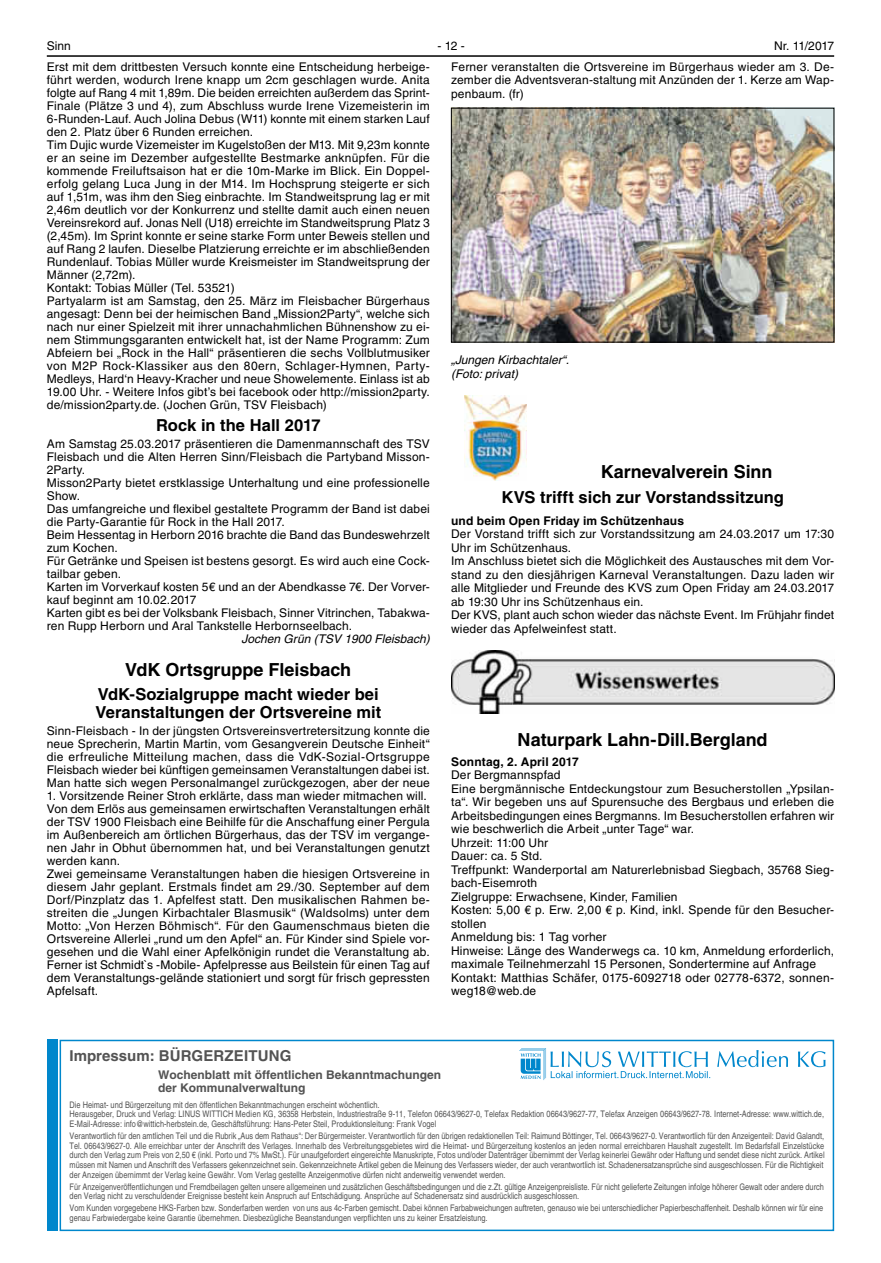
<style>
.page{position:relative;width:881px;height:1263px;background:#fff}
.page>*{position:absolute;margin:0;border:0;box-sizing:border-box;transform-origin:0 0}
.t1{font:700 18px "Helvetica LT";letter-spacing:-.005em;color:#000}
.t2{font:700 16.5px/17.9px "Helvetica LT";color:#000}
.t3{font:700 15px "Helvetica LT";letter-spacing:.005em;color:#535353}
.t4{font:12px/13px "Helvetica LT";letter-spacing:.015em;color:#000}
.t5{font:700 12px/12.9px "Helvetica LT";color:#535353}
.t6{font:italic 12px/13.5px "Helvetica LT";color:#000}
.t7{font:700 12px "Helvetica LT";letter-spacing:.015em;color:#000}
.t8{font:condensed 9px/9.8px "Helvetica LT";color:#535353}
</style>
<div class="page">
<hr style="left:47px;top:55px;width:786px;height:2px;background:#000">
<img style="left:453px;top:110px;width:378px;height:230px">
<div style="left:451px;top:108px;width:382px;height:234px;border:1px solid #000"></div>
<img style="left:464px;top:395px;width:62px;height:86px">
<img style="left:451px;top:650px;width:382px;height:63px">
<div style="left:47px;top:1040px;width:10px;height:191px;background:#0087cc"></div>
<div style="left:60px;top:1040px;width:773px;height:191px;border:2px solid #0087cc"></div>
<svg style="left:519px;top:1048px;width:306px;height:32px"></svg>
<p class="t4" style="left:47px;top:40px;width:26px">Sinn</p>
<p class="t4" style="left:437px;top:40px;width:29px">-12-</p>
<p class="t4" style="left:451px;top:36px;width:384px;line-height:21.3px;text-align:right">Nr. 11/2017<br>Ferner veranstalten die Ortsvereine im Bürgerhaus wieder am 3. De-</p>
<p class="t4" style="left:451px;top:75px;width:384px;line-height:13.5px">zember die Adventsveran-staltung mit Anzünden der 1. Kerze am Wap&shy;penbaum. (fr)</p>
<p class="t4" style="left:47px;top:62px;width:384px">Erst mit dem drittbesten Versuch konnte eine Entscheidung herbeige&shy;führt werden, wodurch Irene knapp um 2cm geschlagen wurde. Anita folgte auf Rang 4 mit 1,89m. Die beiden erreichten außerdem das Sprint-Finale (Plätze 3 und 4), zum Abschluss wurde Irene Vizemeisterin im 6-Runden-Lauf. Auch Jolina Debus (W11) konnte mit einem starken Lauf den 2. Platz über 6 Runden erreichen.<br>Tim Dujic wurde Vizemeister im Kugelstoßen der M13. Mit 9,23m konnte er an seine im Dezember aufgestellte Bestmarke anknüpfen. Für die kommende Freiluftsaison hat er die 10m-Marke im Blick. Ein Doppel&shy;erfolg gelang Luca Jung in der M14. Im Hochsprung steigerte er sich auf 1,51m, was ihm den Sieg einbrachte. Im Standweitsprung lag er mit 2,46m deutlich vor der Konkurrenz und stellte damit auch einen neuen Vereinsrekord auf. Jonas Nell (U18) erreichte im Standweitsprung Platz 3 (2,45m). Im Sprint konnte er seine starke Form unter Beweis stellen und auf Rang 2 laufen. Dieselbe Platzierung erreichte er im abschließenden Rundenlauf. Tobias Müller wurde Kreismeister im Standweitsprung der Männer (2,72m).<br>Kontakt: Tobias Müller (Tel. 53521)<br>Partyalarm ist am Samstag, den 25. März im Fleisbacher Bürgerhaus angesagt: Denn bei der heimischen Band „Mission2Party“, welche sich nach nur einer Spielzeit mit ihrer unnachahmlichen Bühnenshow zu ei&shy;nem Stimmungsgaranten entwickelt hat, ist der Name Programm: Zum Abfeiern bei „Rock in the Hall“ präsentieren die sechs Vollblutmusiker von M2P Rock-Klassiker aus den 80ern, Schlager-Hymnen, Party-Medleys, Hard‘n Heavy-Kracher und neue Showelemente. Einlass ist ab 19.00 Uhr. - Weitere Infos gibt’s bei facebook oder http://mission2party. de/mission2party.de. (Jochen Grün, TSV Fleisbach)</p>
<h2 class="t2" style="left:156px;top:416px;width:166px">Rock in the Hall 2017</h2>
<p class="t4" style="left:47px;top:439px;width:384px">Am Samstag 25.03.2017 präsentieren die Damenmannschaft des TSV Fleisbach und die Alten Herren Sinn/Fleisbach die Partyband Misson-2Party.<br>Misson2Party bietet erstklassige Unterhaltung und eine professionelle Show.<br>Das umfangreiche und flexibel gestaltete Programm der Band ist dabei die Party-Garantie für Rock in the Hall 2017.<br>Beim Hessentag in Herborn 2016 brachte die Band das Bundeswehrzelt zum Kochen.<br>Für Getränke und Speisen ist bestens gesorgt. Es wird auch eine Cock&shy;tailbar geben.<br>Karten im Vorverkauf kosten 5€ und an der Abendkasse 7€. Der Vorver&shy;kauf beginnt am 10.02.2017<br>Karten gibt es bei der Volksbank Fleisbach, Sinner Vitrinchen, Tabakwa&shy;ren Rupp Herborn und Aral Tankstelle Herbornseelbach.</p>
<p class="t6" style="left:241px;top:632px;width:190px">Jochen Grün (TSV 1900 Fleisbach)</p>
<h1 class="t1" style="left:125px;top:659px;width:227px">VdK Ortsgruppe Fleisbach</h1>
<h2 class="t2" style="left:95px;top:685px;width:287px">VdK-Sozialgruppe macht wieder bei<br>Veranstaltungen der Ortsvereine mit</h2>
<p class="t4" style="left:47px;top:725px;width:384px;text-align:justify">Sinn-Fleisbach - In der jüngsten Ortsvereinsvertretersitzung konnte die neue Sprecherin, Martin Martin, vom Gesangverein Deutsche Einheit“ die erfreuliche Mitteilung machen, dass die VdK-Sozial-Ortsgruppe Fleisbach wieder bei künftigen gemeinsamen Veranstaltungen dabei ist.<br>Man hatte sich wegen Personalmangel zurückgezogen, aber der neue</p>
<p class="t4" style="left:47px;top:790px;width:384px">1. Vorsitzende Reiner Stroh erklärte, dass man wieder mitmachen will.<br>Von dem Erlös aus gemeinsamen erwirtschaften Veranstaltungen erhält der TSV 1900 Fleisbach eine Beihilfe für die Anschaffung einer Pergula im Außenbereich am örtlichen Bürgerhaus, das der TSV im vergange&shy;nen Jahr in Obhut übernommen hat, und bei Veranstaltungen genutzt werden kann.<br>Zwei gemeinsame Veranstaltungen haben die hiesigen Ortsvereine in diesem Jahr geplant. Erstmals findet am 29./30. September auf dem Dorf/Pinzplatz das 1. Apfelfest statt. Den musikalischen Rahmen be&shy;streiten die „Jungen Kirbachtaler Blasmusik“ (Waldsolms) unter dem Motto: „Von Herzen Böhmisch“. Für den Gaumenschmaus bieten die Ortsvereine Allerlei „rund um den Apfel“ an. Für Kinder sind Spiele vor&shy;gesehen und die Wahl einer Apfelkönigin rundet die Veranstaltung ab.<br>Ferner ist Schmidt`s -Mobile- Apfelpresse aus Beilstein für einen Tag auf dem Veranstaltungs-gelände stationiert und sorgt für frisch gepressten Apfelsaft.</p>
<p class="t6" style="left:451px;top:353px;width:119px">„Jungen Kirbachtaler“. (Foto: privat)</p>
<h1 class="t1" style="left:600px;top:461px;width:173px">Karnevalverein Sinn</h1>
<h2 class="t2" style="left:501px;top:488px;width:284px">KVS trifft sich zur Vorstandssitzung</h2>
<p class="t7" style="left:451px;top:513px;width:234px">und beim Open Friday im Schützenhaus</p>
<p class="t4" style="left:451px;top:528px;width:384px;line-height:13.5px">Der Vorstand trifft sich zur Vorstandssitzung am 24.03.2017 um 17:30<br>Uhr im Schützenhaus.<br>Im Anschluss bietet sich die Möglichkeit des Austausches mit dem Vor&shy;stand zu den diesjährigen Karneval Veranstaltungen. Dazu laden wir alle Mitglieder und Freunde des KVS zum Open Friday am 24.03.2017 ab 19:30 Uhr ins Schützenhaus ein.<br>Der KVS, plant auch schon wieder das nächste Event. Im Frühjahr findet wieder das Apfelweinfest statt.</p>
<h1 class="t1" style="left:517px;top:729px;width:251px">Naturpark Lahn-Dill.Bergland</h1>
<p class="t7" style="left:451px;top:754px;width:129px">Sonntag, 2. April 2017</p>
<p class="t4" style="left:451px;top:769px;width:384px;line-height:13.5px">Der Bergmannspfad<br>Eine bergmännische Entdeckungstour zum Besucherstollen „Ypsilan&shy;ta“. Wir begeben uns auf Spurensuche des Bergbaus und erleben die Arbeitsbedingungen eines Bergmanns. Im Besucherstollen erfahren wir wie beschwerlich die Arbeit „unter Tage“ war.<br>Uhrzeit: 11:00 Uhr<br>Dauer: ca. 5 Std.<br>Treffpunkt: Wanderportal am Naturerlebnisbad Siegbach, 35768 Sieg&shy;bach-Eisemroth<br>Zielgruppe: Erwachsene, Kinder, Familien<br>Kosten: 5,00 € p. Erw. 2,00 € p. Kind, inkl. Spende für den Besucher&shy;stollen<br>Anmeldung bis: 1 Tag vorher<br>Hinweise: Länge des Wanderwegs ca. 10 km, Anmeldung erforderlich, maximale Teilnehmerzahl 15 Personen, Sondertermine auf Anfrage Kontakt: Matthias Schäfer, 0175-6092718 oder 02778-6372, sonnen&shy;weg18@web.de</p>
<p class="t3" style="left:70px;top:1047px;width:223px">Impressum: BÜRGERZEITUNG</p>
<p class="t5" style="left:158px;top:1068px;width:284px">Wochenblatt mit öffentlichen Bekanntmachungen der Kommunalverwaltung</p>
<p class="t8" style="left:70px;top:1100px;width:755px">Die Heimat- und Bürgerzeitung mit den öffentlichen Bekanntmachungen erscheint wöchentlich.<br>Herausgeber, Druck und Verlag: LINUS WITTICH Medien KG, 36358 Herbstein, Industriestraße 9-11, Telefon 06643/9627-0, Telefax Redaktion 06643/9627-77, Telefax Anzeigen 06643/9627-78. Internet-Adresse: www.wittich.de,<br>E-Mail-Adresse: info@wittich-herbstein.de, Geschäftsführung: Hans-Peter Steil, Produktionsleitung: Frank Vogel</p>
<p class="t8" style="left:70px;top:1132px;width:756px">Verantwortlich für den amtlichen Teil und die Rubrik „Aus dem Rathaus“: Der Bürgermeister. Verantwortlich für den übrigen redaktionellen Teil: Raimund Böttinger, Tel. 06643/9627-0. Verantwortlich für den Anzeigenteil: David Galandt, Tel. 06643/9627-0. Alle erreichbar unter der Anschrift des Verlages. Innerhalb des Verbreitungsgebietes wird die Heimat- und Bürgerzeitung kostenlos an jeden normal erreichbaren Haushalt zugestellt. Im Bedarfsfall Einzelstücke durch den Verlag zum Preis von 2,50 € (inkl. Porto und 7% MwSt.). Für unaufgefordert eingereichte Manuskripte, Fotos und/oder Datenträger übernimmt der Verlag keinerlei Gewähr oder Haftung und sendet diese nicht zurück. Artikel müssen mit Namen und Anschrift des Verfassers gekennzeichnet sein. Gekennzeichnete Artikel geben die Meinung des Verfassers wieder, der auch verantwortlich ist. Schadenersatzansprüche sind ausgeschlossen. Für die Richtigkeit der Anzeigen übernimmt der Verlag keine Gewähr. Vom Verlag gestellte Anzeigenmotive dürfen nicht anderweitig verwendet werden.</p>
<p class="t8" style="left:70px;top:1182px;width:755px">Für Anzeigenveröffentlichungen und Fremdbeilagen gelten unsere allgemeinen und zusätzlichen Geschäftsbedingungen und die z.Zt. gültige Anzeigenpreisliste. Für nicht gelieferte Zeitungen infolge höherer Gewalt oder andere durch den Verlag nicht zu verschuldender Ereignisse besteht kein Anspruch auf Entschädigung. Ansprüche auf Schadenersatz sind ausdrücklich ausgeschlossen.</p>
<p class="t8" style="left:70px;top:1204px;width:755px">Vom Kunden vorgegebene HKS-Farben bzw. Sonderfarben werden von uns aus 4c-Farben gemischt. Dabei können Farbabweichungen auftreten, genauso wie bei unterschiedlicher Papierbeschaffenheit. Deshalb können wir für eine genau Farbwiedergabe keine Garantie übernehmen. Diesbezügliche Beanstandungen verpflichten uns zu keiner Ersatzleistung.</p>
</div>
